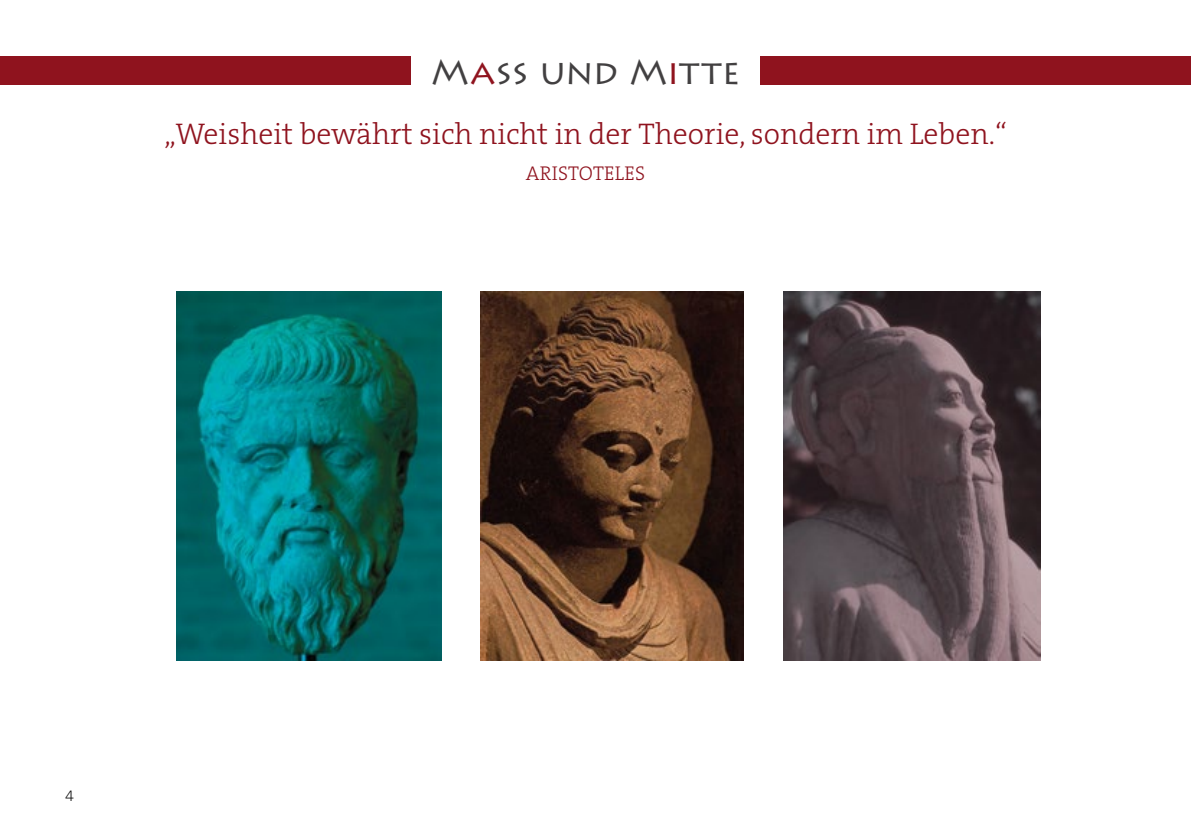
<style>
.page{position:relative;width:1191px;height:840px;background:#fff}
.page>*{position:absolute;margin:0;border:0;box-sizing:border-box;transform-origin:0 0}
.t1{font:34.8px "Lithos Pro";letter-spacing:.005em;color:#424041}
.t2{font:300 30px "The Serif B W3";color:#8f131e}
.t3{font:300 20px "The Serif B W3";letter-spacing:.015em;color:#8f131e}
.t4{font:200 16px "The Sans C5";color:#000}
.s1{color:#8f131e}
</style>
<div class="page">
<div style="left:0;top:57px;width:410px;height:28px;background:#8f131e"></div>
<div style="left:760px;top:57px;width:431px;height:28px;background:#8f131e"></div>
<img style="left:481px;top:291px;width:262px;height:369px">
<img style="left:783px;top:291px;width:257px;height:369px">
<img style="left:176px;top:291px;width:265px;height:369px">
<p class="t1" style="left:431px;top:52px;width:311px">M<span class="s1">a</span>ss und M<span class="s1">i</span>tte</p>
<p class="t2" style="left:164px;top:115px;width:844px">„Weisheit bewährt sich nicht in der Theorie, sondern im Leben.“</p>
<p class="t3" style="left:526px;top:160px;width:121px">ARISTOTELES</p>
<p class="t4" style="left:65px;top:784px;width:10px">4</p>
</div>
